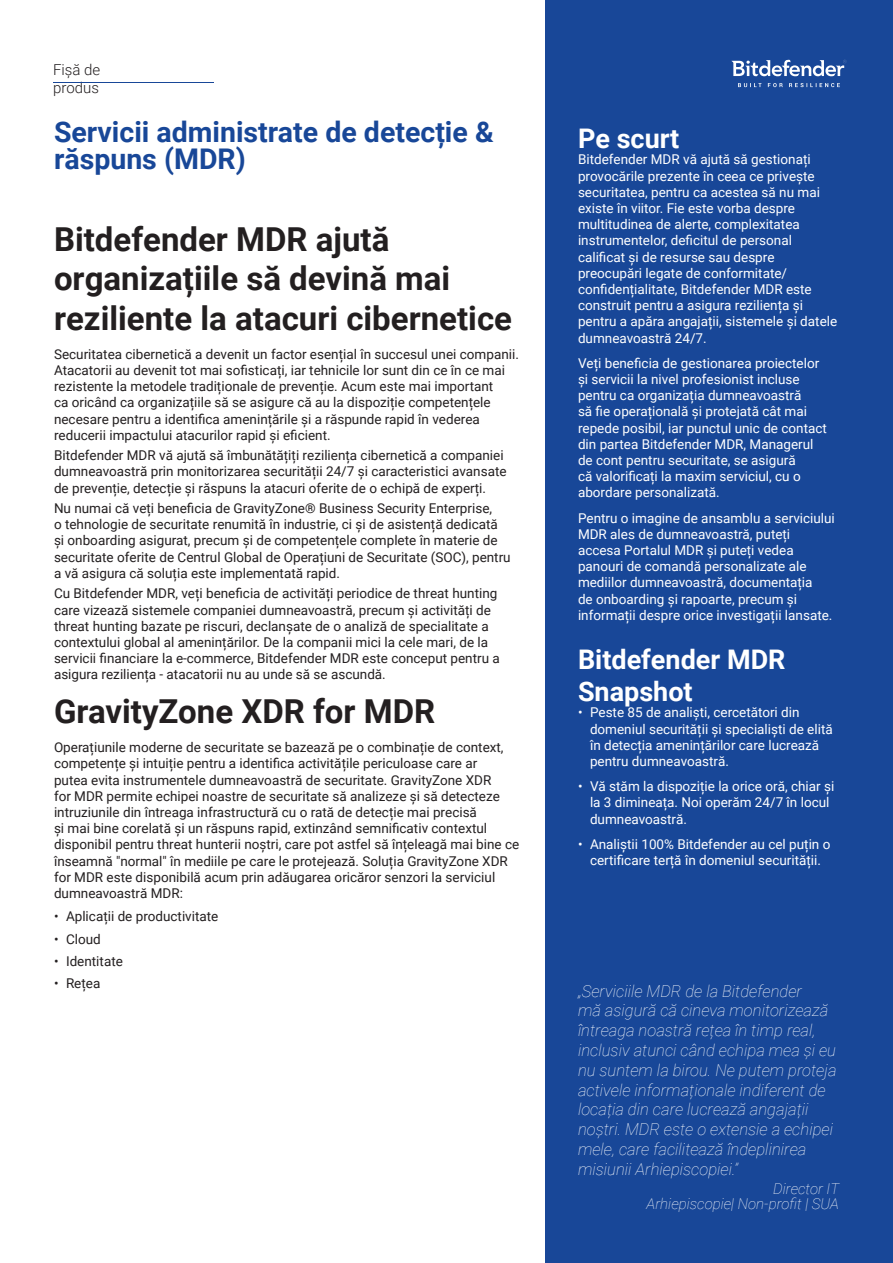
<style>
.page{position:relative;width:893px;height:1263px;background:#fff}
.page>*{position:absolute;margin:0;border:0;box-sizing:border-box;transform-origin:0 0}
.t1{font:700 33px/39.6px "Roboto";color:#231f20}
.t2{font:700 28.5px/27px "Roboto";color:#184798}
.t3{font:700 27px/32.4px "Roboto";color:#fff}
.t4{font:italic 100 16.5px/19.8px "Roboto";color:#fff}
.t5{font:italic 100 15px/15px "Roboto";color:#fff;text-align:right}
.t6{font:300 15px/18px "Roboto";color:#231f20}
.t7{font:13.5px/16.2px "Roboto";color:#231f20}
.t8{font:13.5px/16.2px "Roboto";color:#fff}
</style>
<div class="page">
<div style="left:545px;top:0;width:348px;height:1263px;background:#184798"></div>
<hr style="left:53px;top:82px;width:161px;height:1px;background:#184798">
<svg style="left:731px;top:59px;width:115px;height:18px"></svg>
<svg style="left:738px;top:83px;width:102px;height:4px"></svg>
<p class="t6" style="left:53px;top:61px;width:49px">Fișă de produs</p>
<h2 class="t2" style="left:54px;top:117px;width:441px">Servicii administrate de detecție &amp; răspuns (MDR)</h2>
<h1 class="t1" style="left:54px;top:218px;width:460px">Bitdefender MDR ajută organizațiile să devină mai reziliente la atacuri cibernetice</h1>
<p class="t7" style="left:54px;top:345px;width:466px">Securitatea cibernetică a devenit un factor esențial în succesul unei companii.<br>Atacatorii au devenit tot mai sofisticați, iar tehnicile lor sunt din ce în ce mai rezistente la metodele tradiționale de prevenție. Acum este mai important<br>ca oricând ca organizațiile să se asigure că au la dispoziție competențele necesare pentru a identifica amenințările și a răspunde rapid în vederea reducerii impactului atacurilor rapid și eficient.</p>
<p class="t7" style="left:54px;top:447px;width:454px">Bitdefender MDR vă ajută să îmbunătățiți reziliența cibernetică a companiei dumneavoastră prin monitorizarea securității 24/7 și caracteristici avansate de prevenție, detecție și răspuns la atacuri oferite de o echipă de experți.</p>
<p class="t7" style="left:54px;top:500px;width:458px">Nu numai că veți beneficia de GravityZone® Business Security Enterprise,<br>o tehnologie de securitate renumită în industrie, ci și de asistență dedicată și onboarding asigurat, precum și de competențele complete în materie de securitate oferite de Centrul Global de Operațiuni de Securitate (SOC), pentru a vă asigura că soluția este implementată rapid.</p>
<p class="t7" style="left:54px;top:585px;width:447px">Cu Bitdefender MDR, veți beneficia de activități periodice de threat hunting care vizează sistemele companiei dumneavoastră, precum și activități de threat hunting bazate pe riscuri, declanșate de o analiză de specialitate a contextului global al amenințărilor. De la companii mici la cele mari, de la servicii financiare la e-commerce, Bitdefender MDR este conceput pentru a asigura reziliența - atacatorii nu au unde să se ascundă.</p>
<h1 class="t1" style="left:54px;top:690px;width:383px">GravityZone XDR for MDR</h1>
<p class="t7" style="left:54px;top:739px;width:467px">Operațiunile moderne de securitate se bazează pe o combinație de context, competențe și intuiție pentru a identifica activitățile periculoase care ar<br>putea evita instrumentele dumneavoastră de securitate. GravityZone XDR<br>for MDR permite echipei noastre de securitate să analizeze și să detecteze intruziunile din întreaga infrastructură cu o rată de detecție mai precisă<br>și mai bine corelată și un răspuns rapid, extinzând semnificativ contextul disponibil pentru threat hunterii noștri, care pot astfel să înțeleagă mai bine ce înseamnă "normal" în mediile pe care le protejează. Soluția GravityZone XDR for MDR este disponibilă acum prin adăugarea oricăror senzori la serviciul dumneavoastră MDR:</p>
<p class="t7" style="left:54px;top:908px;width:166px">• Aplicații de productivitate</p>
<p class="t7" style="left:54px;top:930px;width:48px">• Cloud</p>
<p class="t7" style="left:54px;top:952px;width:70px">• Identitate</p>
<p class="t7" style="left:54px;top:974px;width:48px">• Rețea</p>
<h3 class="t3" style="left:578px;top:121px;width:103px">Pe scurt</h3>
<p class="t8" style="left:578px;top:151px;width:261px">Bitdefender MDR vă ajută să gestionați provocările prezente în ceea ce privește securitatea, pentru ca acestea să nu mai existe în viitor. Fie este vorba despre multitudinea de alerte, complexitatea instrumentelor, deficitul de personal calificat și de resurse sau despre preocupări legate de conformitate/ confidențialitate, Bitdefender MDR este construit pentru a asigura reziliența și pentru a apăra angajații, sistemele și datele dumneavoastră 24/7.</p>
<p class="t8" style="left:578px;top:354px;width:250px">Veți beneficia de gestionarea proiectelor și servicii la nivel profesionist incluse pentru ca organizația dumneavoastră<br>să fie operațională și protejată cât mai repede posibil, iar punctul unic de contact din partea Bitdefender MDR, Managerul de cont pentru securitate, se asigură<br>că valorificați la maxim serviciul, cu o abordare personalizată.</p>
<p class="t8" style="left:578px;top:509px;width:258px">Pentru o imagine de ansamblu a serviciului MDR ales de dumneavoastră, puteți accesa Portalul MDR și puteți vedea panouri de comandă personalizate ale mediilor dumneavoastră, documentația<br>de onboarding și rapoarte, precum și informații despre orice investigații lansate.</p>
<h3 class="t3" style="left:578px;top:642px;width:209px">Bitdefender MDR<br>Snapshot</h3>
<p class="t8" style="left:590px;top:704px;width:244px;text-indent:-12px">• Peste 85 de analiști, cercetători din domeniul securității și specialiști de elită în detecția amenințărilor care lucrează pentru dumneavoastră.</p>
<p class="t8" style="left:590px;top:778px;width:246px;text-indent:-12px">• Vă stăm la dispoziție la orice oră, chiar și la 3 dimineața. Noi operăm 24/7 în locul dumneavoastră.</p>
<p class="t8" style="left:578px;top:835px;width:254px;text-align:center">• Analiștii 100% Bitdefender au cel puțin o certificare terță în domeniul securității.</p>
<p class="t4" style="left:578px;top:980px;width:260px">„Serviciile MDR de la Bitdefender<br>mă asigură că cineva monitorizează întreaga noastră rețea în timp real, inclusiv atunci când echipa mea și eu nu suntem la birou. Ne putem proteja activele informaționale indiferent de locația din care lucrează angajații noștri. MDR este o extensie a echipei mele, care facilitează îndeplinirea misiunii Arhiepiscopiei.”</p>
<p class="t5" style="left:647px;top:1180px;width:194px">Director IT<br>Arhiepiscopie| Non-profit | SUA</p>
</div>
